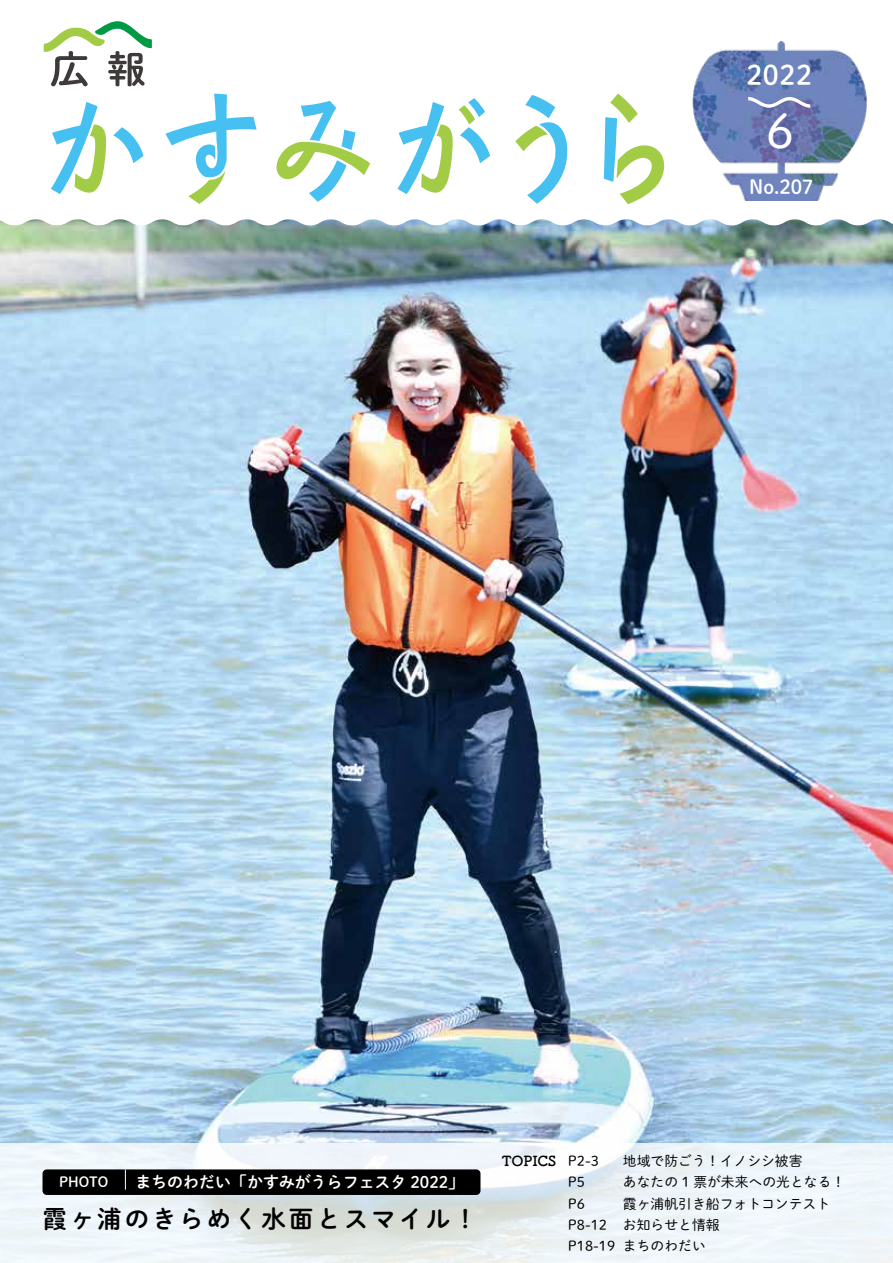
<style>
.page{position:relative;width:893px;height:1263px;background:#fff}
.page>*{position:absolute;margin:0;border:0;box-sizing:border-box;transform-origin:0 0}
.t1{font:47.85px "DNP Shuei M Go Std L";color:#fff}
.t2{font:26.85px "DNP Shuei M Go Std B";color:#fff}
.t3{font:24.45px "DNP Shuei M Go Std B";letter-spacing:.12em;color:#000}
.t4{font:19.2px "DNP Shuei M Go Std B";color:#fff}
.t5{font:15.9px "DNP Shuei M Go Std B";color:#fff}
.t6{font:13.8px/21.3px "DNP Shuei M Go Std L";color:#000}
.t7{font:13.8px "Tsuku B Rd Gothic Std B";color:#000}
.t8{font:13.8px "DNP Shuei M Go Std B";color:#fff}
.s1{font-family:"DNP Shuei M Go Std L"}
</style>
<div class="page">
<img style="left:0;top:225px;width:893px;height:919px">
<img style="left:0;top:219px;width:893px;height:6px">
<svg style="left:113px;top:127px;width:31px;height:36px"></svg>
<svg style="left:51px;top:102px;width:55px;height:92px"></svg>
<svg style="left:459px;top:98px;width:31px;height:65px"></svg>
<svg style="left:398px;top:102px;width:55px;height:92px"></svg>
<svg style="left:166px;top:94px;width:91px;height:110px"></svg>
<svg style="left:515px;top:95px;width:52px;height:109px"></svg>
<svg style="left:604px;top:94px;width:60px;height:110px"></svg>
<svg style="left:277px;top:101px;width:93px;height:101px"></svg>
<svg style="left:44px;top:21px;width:108px;height:65px"></svg>
<svg style="left:0;top:1144px;width:893px;height:119px;fill:#eef4f9"></svg>
<div style="left:43px;top:1169px;width:437px;height:26px;background:#000;border-radius:4px"></div>
<svg style="left:125px;top:1170px;width:1px;height:19px"></svg>
<img style="left:692px;top:41px;width:175px;height:160px">
<svg style="left:748px;top:97px;width:62px;height:11px"></svg>
<h2 class="t2" style="left:746px;top:55px;width:67px">2022</h2>
<h1 class="t1" style="left:766px;top:96px;width:30px">6</h1>
<h3 class="t4" style="left:749px;top:173px;width:66px">No.207</h3>
<p class="t8" style="left:59px;top:1172px;width:51px">PHOTO</p>
<p class="t5" style="left:135px;top:1170px;width:330px">まちのわだい「かすみがうらフェスタ 2022」</p>
<h3 class="t3" style="left:43px;top:1201px;width:437px">霞ヶ浦のきらめく水面とスマイル！</h3>
<p class="t7" style="left:502px;top:1150px;width:99px">TOPICS <span class="s1">P2-3</span></p>
<p class="t6" style="left:623px;top:1150px;width:181px">地域で防ごう！イノシシ被害</p>
<p class="t6" style="left:568px;top:1171px;width:19px">P5</p>
<p class="t6" style="left:623px;top:1171px;width:224px">あなたの 1 票が未来への光となる！</p>
<p class="t6" style="left:568px;top:1192px;width:19px">P6</p>
<p class="t6" style="left:568px;top:1192px;width:264px;text-indent:55px">霞ヶ浦帆引き船フォトコンテスト<br>P8-12 お知らせと情報<br>P18-19 まちのわだい</p>
</div>
